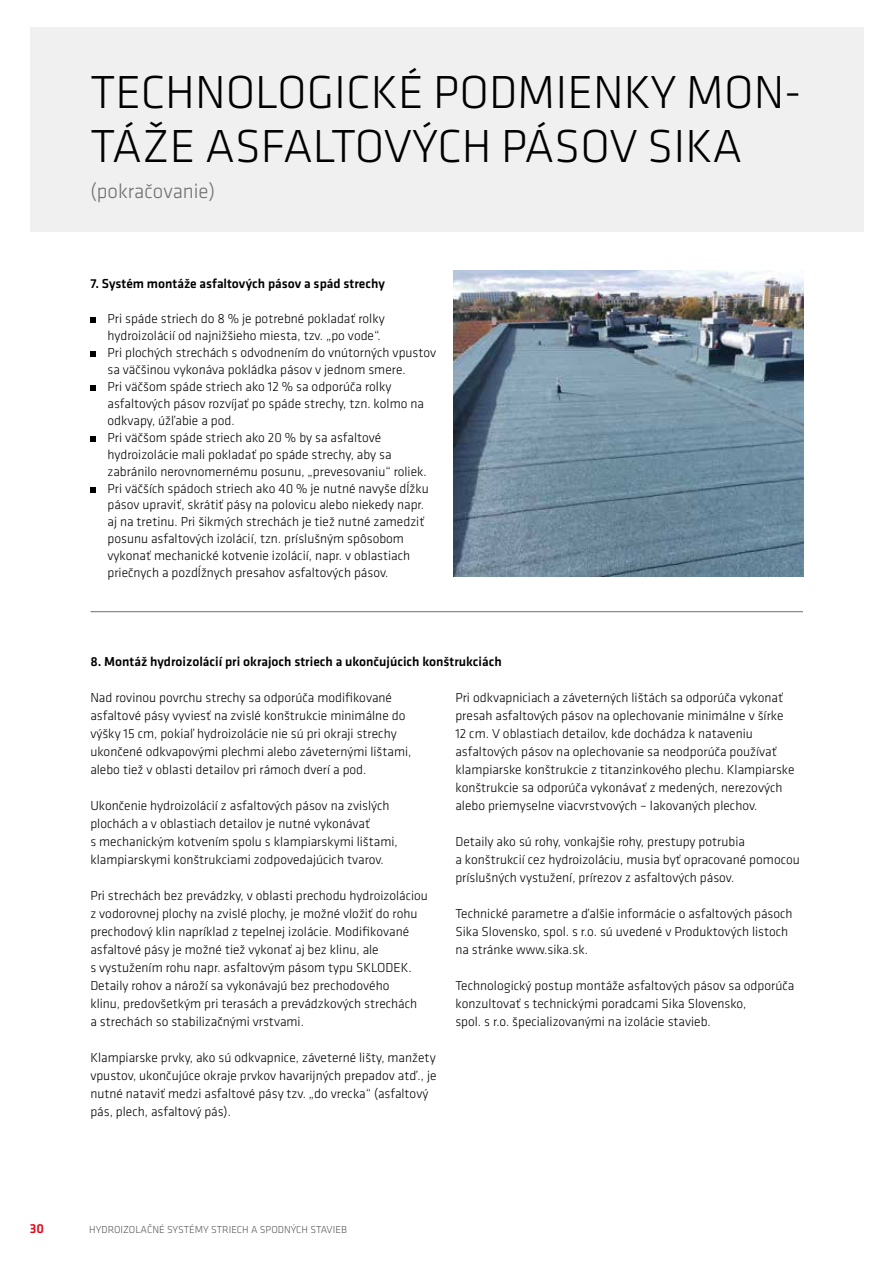
<style>
.page{position:relative;width:893px;height:1263px;background:#fff}
.page>*{position:absolute;margin:0;border:0;box-sizing:border-box;transform-origin:0 0}
.t1{font:300 48px/54px "Klavika";color:#000}
.t2{font:300 21px "Klavika";color:#706f6f}
.t3{font:300 13.5px/18px "Klavika";color:#000}
.t4{font:500 13.5px "Klavika";color:#000}
.t5{font:500 13.5px "Klavika";color:#e30613}
.t6{font:300 10.5px "Klavika";color:#575756}
</style>
<div class="page">
<div style="left:30px;top:28px;width:833px;height:204px;background:#ededed"></div>
<svg style="left:91px;top:317px;width:5px;height:6px"></svg>
<svg style="left:91px;top:351px;width:5px;height:6px"></svg>
<svg style="left:91px;top:385px;width:5px;height:6px"></svg>
<svg style="left:91px;top:436px;width:5px;height:6px"></svg>
<svg style="left:91px;top:487px;width:5px;height:5px"></svg>
<hr style="left:91px;top:611px;width:712px;height:1px;background:#706f6f">
<img style="left:454px;top:270px;width:349px;height:306px">
<h1 class="t1" style="left:91px;top:66px;width:713px">TECHNOLOGICKÉ PODMIENKY MON-<br>TÁŽE ASFALTOVÝCH PÁSOV SIKA</h1>
<h2 class="t2" style="left:91px;top:180px;width:126px">(pokračovanie)</h2>
<p class="t4" style="left:91px;top:276px;width:296px">7. Systém montáže asfaltových pásov a spád strechy</p>
<p class="t3" style="left:108px;top:310px;width:330px;line-height:17px">Pri spáde striech do 8 % je potrebné pokladať rolky hydroizolácií od najnižšieho miesta, tzv. „po vode“.<br>Pri plochých strechách s odvodnením do vnútorných vpustov sa väčšinou vykonáva pokládka pásov v jednom smere.<br>Pri väčšom spáde striech ako 12 % sa odporúča rolky asfaltových pásov rozvíjať po spáde strechy, tzn. kolmo na odkvapy, úžľabie a pod.<br>Pri väčšom spáde striech ako 20 % by sa asfaltové hydroizolácie mali pokladať po spáde strechy, aby sa zabránilo nerovnomernému posunu, „prevesovaniu“ roliek.<br>Pri väčších spádoch striech ako 40 % je nutné navyše dĺžku pásov upraviť, skrátiť pásy na polovicu alebo niekedy napr. aj na tretinu. Pri šikmých strechách je tiež nutné zamedziť posunu asfaltových izolácií, tzn. príslušným spôsobom vykonať mechanické kotvenie izolácií, napr. v oblastiach priečnych a pozdĺžnych presahov asfaltových pásov.</p>
<p class="t4" style="left:90px;top:654px;width:413px">8. Montáž hydroizolácií pri okrajoch striech a ukončujúcich konštrukciách</p>
<p class="t3" style="left:90px;top:689px;width:323px">Nad rovinou povrchu strechy sa odporúča modifikované asfaltové pásy vyviesť na zvislé konštrukcie minimálne do výšky 15 cm, pokiaľ hydroizolácie nie sú pri okraji strechy ukončené odkvapovými plechmi alebo záveternými lištami, alebo tiež v oblasti detailov pri rámoch dverí a pod.</p>
<p class="t3" style="left:90px;top:797px;width:309px">Ukončenie hydroizolácií z asfaltových pásov na zvislých plochách a v oblastiach detailov je nutné vykonávať<br>s mechanickým kotvením spolu s klampiarskymi lištami, klampiarskymi konštrukciami zodpovedajúcich tvarov.</p>
<p class="t3" style="left:90px;top:887px;width:339px">Pri strechách bez prevádzky, v oblasti prechodu hydroizoláciou z vodorovnej plochy na zvislé plochy, je možné vložiť do rohu prechodový klin napríklad z tepelnej izolácie. Modifikované asfaltové pásy je možné tiež vykonať aj bez klinu, ale<br>s vystužením rohu napr. asfaltovým pásom typu SKLODEK.<br>Detaily rohov a nároží sa vykonávajú bez prechodového<br>klinu, predovšetkým pri terasách a prevádzkových strechách<br>a strechách so stabilizačnými vrstvami.</p>
<p class="t3" style="left:90px;top:1049px;width:348px">Klampiarske prvky, ako sú odkvapnice, záveterné lišty, manžety vpustov, ukončujúce okraje prvkov havarijných prepadov atď., je nutné nataviť medzi asfaltové pásy tzv. „do vrecka“ (asfaltový pás, plech, asfaltový pás).</p>
<p class="t3" style="left:455px;top:689px;width:341px">Pri odkvapniciach a záveterných lištách sa odporúča vykonať presah asfaltových pásov na oplechovanie minimálne v šírke 12 cm. V oblastiach detailov, kde dochádza k nataveniu asfaltových pásov na oplechovanie sa neodporúča používať klampiarske konštrukcie z titanzinkového plechu. Klampiarske konštrukcie sa odporúča vykonávať z medených, nerezových alebo priemyselne viacvrstvových – lakovaných plechov.</p>
<p class="t3" style="left:455px;top:833px;width:346px">Detaily ako sú rohy, vonkajšie rohy, prestupy potrubia<br>a konštrukcií cez hydroizoláciu, musia byť opracované pomocou príslušných vystužení, prírezov z asfaltových pásov.</p>
<p class="t3" style="left:455px;top:905px;width:339px">Technické parametre a ďalšie informácie o asfaltových pásoch<br>Sika Slovensko, spol. s r.o. sú uvedené v Produktových listoch na stránke www.sika.sk.</p>
<p class="t3" style="left:455px;top:977px;width:340px">Technologický postup montáže asfaltových pásov sa odporúča konzultovať s technickými poradcami Sika Slovensko,<br>spol. s r.o. špecializovanými na izolácie stavieb.</p>
<p class="t5" style="left:30px;top:1221px;width:16px">30</p>
<p class="t6" style="left:89px;top:1224px;width:259px">HYDROIZOLAČNÉ SYSTÉMY STRIECH A SPODNÝCH STAVIEB</p>
</div>
